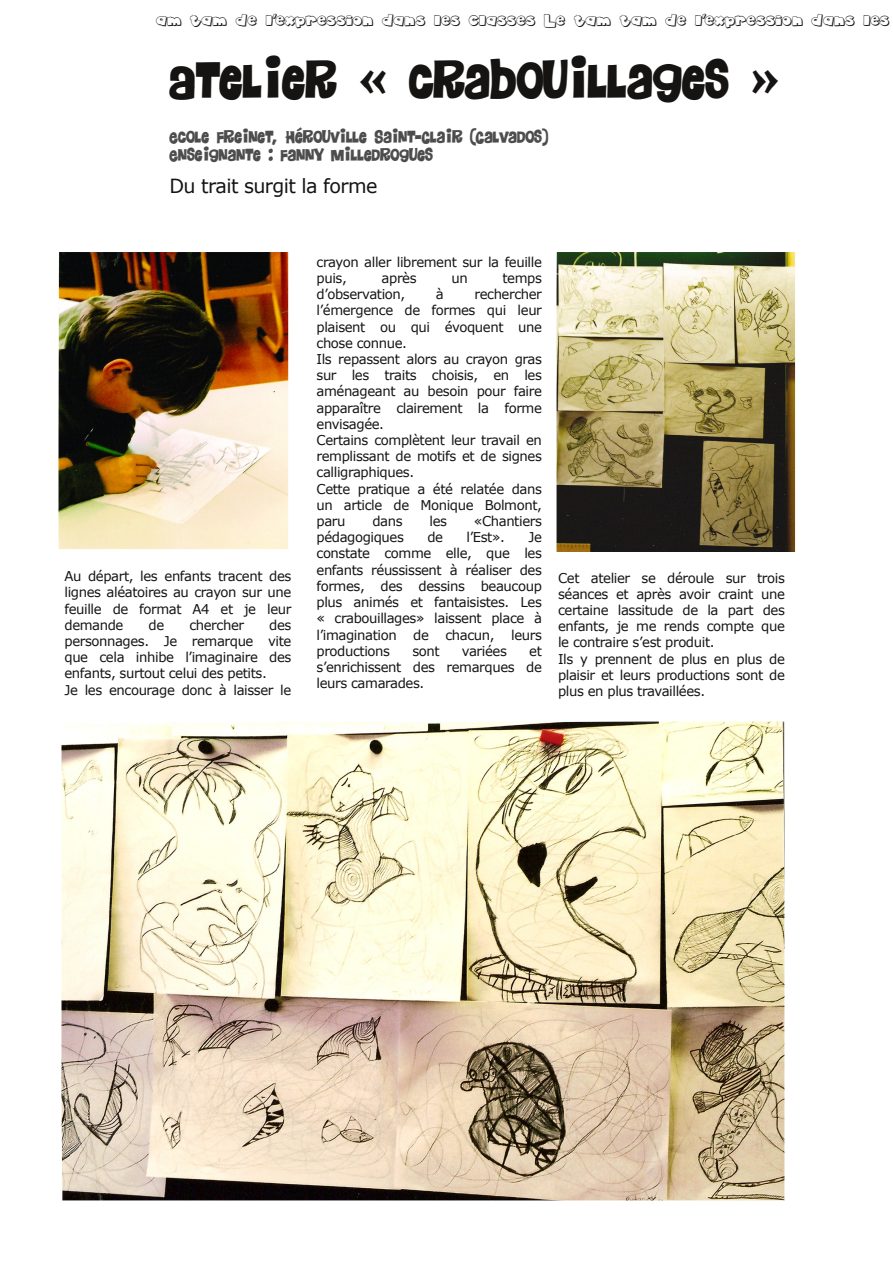
<style>
.page{position:relative;width:893px;height:1263px;background:#fff}
.page>*{position:absolute;margin:0;border:0;box-sizing:border-box;transform-origin:0 0}
.t1{font:45px "Floraless";letter-spacing:-.03em;color:#161413}
.t2{font:19.5px "Verdana";letter-spacing:-.03em;color:#161413}
.t3{font:15px/18px "Floraless";letter-spacing:-.03em;color:#4d4d4d}
.t4{font:13.5px/16.2px "Verdana";letter-spacing:-.03em;color:#161413}
.t5{font:12px "aka Dylan Open";color:#161413}
</style>
<div class="page">
<img style="left:556px;top:252px;width:239px;height:300px">
<img style="left:58px;top:252px;width:230px;height:297px">
<img style="left:62px;top:722px;width:722px;height:478px">
<p class="t5" style="left:156px;top:12px;width:735px">am tam de l'expression dans les classes Le tam tam de l'expression dans les</p>
<h1 class="t1" style="left:170px;top:47px;width:612px">ATELIER « CRABOUILLAGES »</h1>
<p class="t3" style="left:170px;top:128px;width:381px">ECOLE FREINET, HÉROUVILLE SAINT-CLAIR (CALVADOS)<br>ENSEIGNANTE : FANNY MILLEDROGUES</p>
<h2 class="t2" style="left:170px;top:174px;width:209px">Du trait surgit la forme</h2>
<p class="t4" style="left:64px;top:568px;width:228px;text-align:justify">Au départ, les enfants tracent des lignes aléatoires au crayon sur une feuille de format A4 et je leur demande</p>
<p class="t4" style="left:64px;top:616px;width:228px;text-indent:205px">des personnages. Je remarque vite que cela inhibe l’imaginaire des enfants, surtout celui des petits.<br>Je les encourage donc à laisser le</p>
<p class="t4" style="left:149px;top:616px;width:17px">de</p>
<p class="t4" style="left:189px;top:616px;width:56px">chercher</p>
<p class="t4" style="left:316px;top:253px;width:227px">crayon aller librement sur la feuille puis,</p>
<p class="t4" style="left:382px;top:270px;width:36px">après</p>
<p class="t4" style="left:451px;top:270px;width:18px">un</p>
<p class="t4" style="left:502px;top:270px;width:41px">temps</p>
<p class="t4" style="left:316px;top:286px;width:90px">d’observation,</p>
<p class="t4" style="left:436px;top:286px;width:9px">à</p>
<p class="t4" style="left:316px;top:286px;width:227px;text-indent:158px">rechercher l’émergence de formes qui leur plaisent ou qui évoquent une chose connue.<br>Ils repassent alors au crayon gras sur les traits choisis, en les aménageant au besoin pour faire apparaître clairement la forme envisagée.<br>Certains complètent leur travail en remplissant de motifs et de signes calligraphiques.<br>Cette pratique a été relatée dans un article de Monique Bolmont, paru</p>
<p class="t4" style="left:372px;top:513px;width:32px">dans</p>
<p class="t4" style="left:429px;top:513px;width:19px">les</p>
<p class="t4" style="left:474px;top:513px;width:70px">«Chantiers</p>
<p class="t4" style="left:316px;top:529px;width:89px">pédagogiques</p>
<p class="t4" style="left:427px;top:529px;width:17px">de</p>
<p class="t4" style="left:466px;top:529px;width:40px">l’Est».</p>
<p class="t4" style="left:316px;top:529px;width:227px;text-align:justify;text-indent:212px">Je constate comme elle, que les enfants réussissent à réaliser des formes, des dessins beaucoup plus animés et fantaisistes. Les « crabouillages» laissent place à l’imagination de chacun, leurs productions</p>
<p class="t4" style="left:412px;top:642px;width:29px">sont</p>
<p class="t4" style="left:462px;top:642px;width:47px">variées</p>
<p class="t4" style="left:316px;top:642px;width:227px;text-align:justify;text-indent:213px">et s’enrichissent des remarques de leurs camarades.</p>
<p class="t4" style="left:558px;top:569px;width:228px">Cet atelier se déroule sur trois séances et après avoir craint une certaine lassitude de la part des enfants, je me rends compte que le contraire s’est produit.<br>Ils y prennent de plus en plus de plaisir et leurs productions sont de plus en plus travaillées.</p>
</div>
